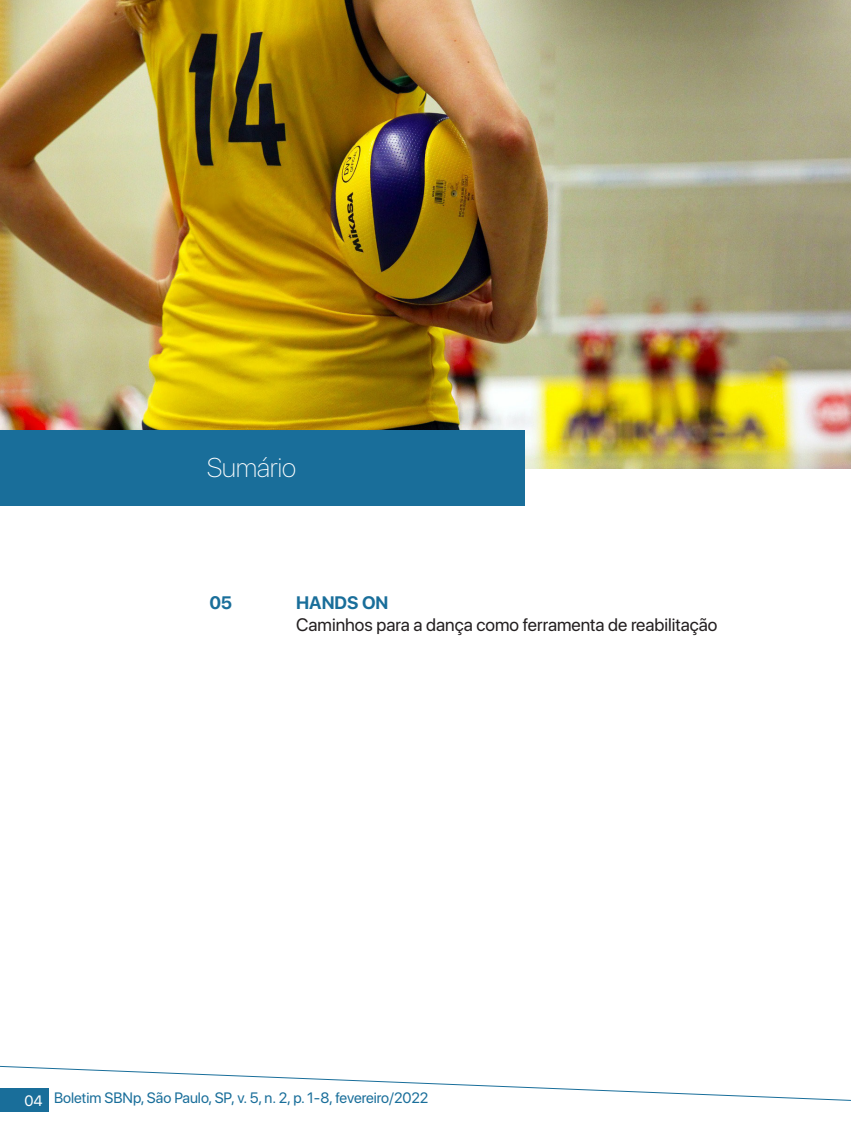
<style>
.page{position:relative;width:851px;height:1127px;background:#fff}
.page>*{position:absolute;margin:0;border:0;box-sizing:border-box;transform-origin:0 0}
.t1{font:100 27px "SF Pro Display";color:#fff}
.t2{font:18px "SF Pro Display";color:#231f20}
.t3{font:700 18px "SF Pro Display";color:#196e9a}
.t4{font:15px "SF Pro Display";color:#196e9a}
.t5{font:15px "SF Pro Display";color:#fff}
</style>
<div class="page">
<svg style="left:0;top:1065px;width:850px;height:36px"></svg>
<div style="left:0;top:1089px;width:49px;height:23px;background:#196e9a"></div>
<img style="left:0;top:0;width:850px;height:468px">
<div style="left:0;top:430px;width:524px;height:76px;background:#196e9a"></div>
<p class="t1" style="left:207px;top:449px;width:90px">Sumário</p>
<p class="t3" style="left:209px;top:592px;width:24px">05</p>
<p class="t3" style="left:296px;top:592px;width:94px">HANDS ON</p>
<p class="t2" style="left:296px;top:610px;width:423px">Caminhos para a dança como ferramenta de reabilitação</p>
<p class="t5" style="left:24px;top:1088px;width:20px">04</p>
<p class="t4" style="left:54px;top:1086px;width:376px">Boletim SBNp, São Paulo, SP, v. 5, n. 2, p. 1-8, fevereiro/2022</p>
</div>
